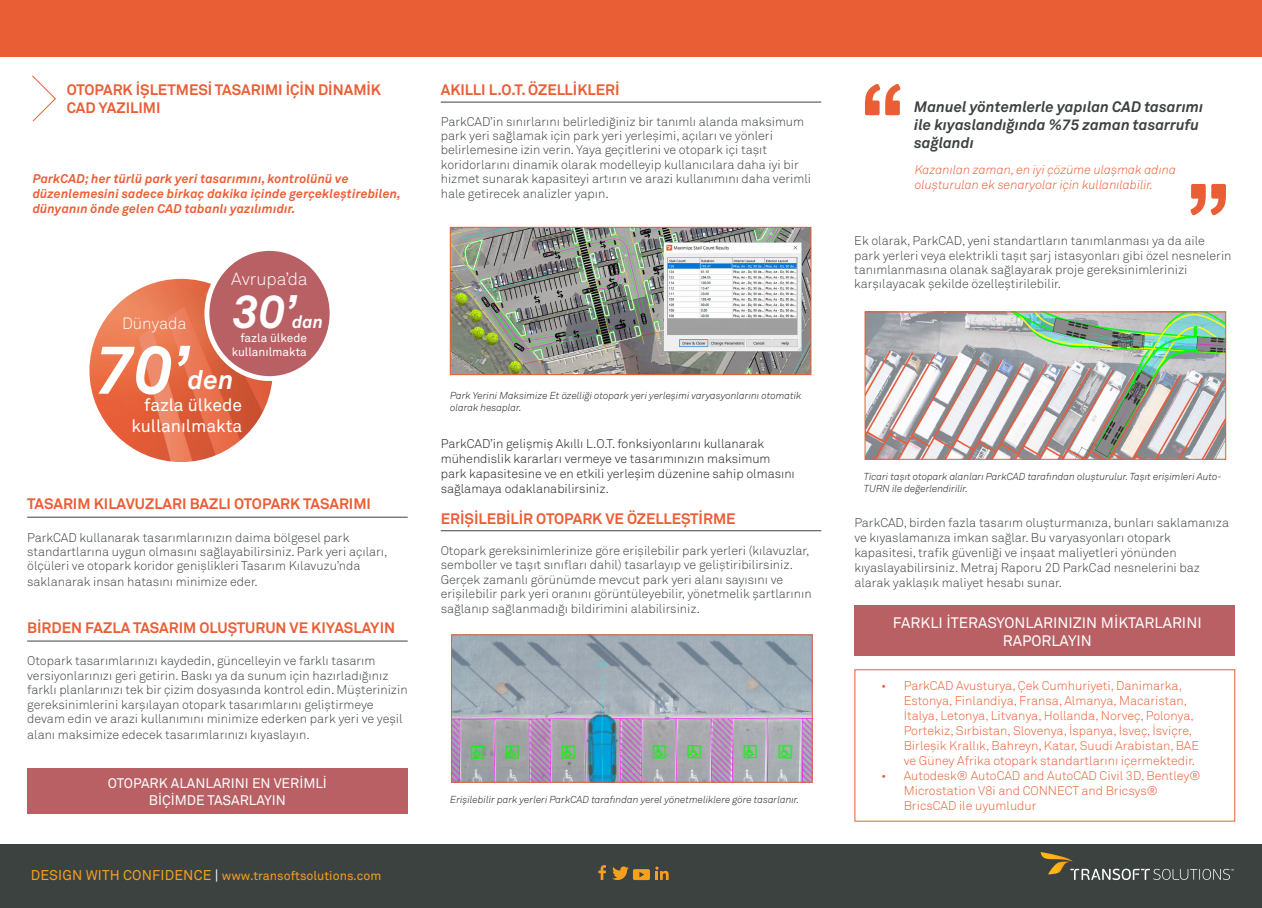
<style>
.page{position:relative;width:1262px;height:908px;background:#fff}
.page>*{position:absolute;margin:0;border:0;box-sizing:border-box;transform-origin:0 0}
.t1{font:italic 700 67.5px "Akkurat Pro";color:#fff}
.t2{font:italic 700 46.25px "Akkurat Pro";color:#fff}
.t3{font:italic 700 26.25px "Akkurat Pro";color:#fff}
.t4{font:17.5px/21px "Akkurat Pro";color:#fff;text-align:right}
.t5{font:300 17.5px "Akkurat Pro";color:#fff}
.t6{font:italic 700 17.5px "Akkurat Pro";color:#fff}
.t7{font:300 16.25px "Akkurat Pro";color:#fff}
.t8{font:700 15px "Akkurat Pro";color:#ea5e35}
.t9{font:italic 700 15px/18px "Akkurat Pro";color:#3c4240}
.t10{font:15px/18px "Akkurat Pro";color:#fff;text-align:center}
.t11{font:13.75px/16.5px "Akkurat Pro";color:#fff;text-align:center}
.Paragraph_Style_2{font:300 12.5px/14.4px "Akkurat Pro";color:#3c4240}
.t12{font:300 12.5px/15px "Akkurat Pro";color:#ea5e35}
.t13{font:300 12.5px/15px "Akkurat Pro";color:#231f20}
.Paragraph_Style_3{font:italic 700 12.5px/15px "Akkurat Pro";letter-spacing:.01em;color:#ea5e35}
.t14{font:italic 300 12.5px/15px "Akkurat Pro";color:#ea5e35}
.t15{font:12.5px "Akkurat Pro";color:#f6a01b}
.t16{font:11.88px/14.2px "Akkurat Pro";color:#fff;text-align:right}
.t17{font:italic 300 10px/12px "Akkurat Pro";color:#231f20}
.s1{font-size:14px}
.s2{font-size:14px;color:#fff}
</style>
<div class="page">
<div style="left:0;top:0;width:1261px;height:57px;background:#ea5e35"></div>
<div style="left:0;top:843px;width:1261px;height:64px;background:#3c4240"></div>
<div style="left:854px;top:669px;width:381px;height:152px;border:1px solid #ea5e35"></div>
<div style="left:27px;top:767px;width:380px;height:46px;background:#b86064"></div>
<div style="left:854px;top:605px;width:380px;height:50px;background:#b86064"></div>
<img style="left:87px;top:276px;width:188px;height:188px;border-radius:94px">
<div style="left:85px;top:274px;width:192px;height:192px;border:5px solid #fff;border-radius:50%"></div>
<div style="left:207px;top:248px;width:125px;height:130px;background:#b86064;border-radius:50%"></div>
<div style="left:204px;top:246px;width:130px;height:135px;border:5px solid #fff;border-radius:50%"></div>
<img style="left:452px;top:229px;width:357px;height:144px">
<div style="left:450px;top:227px;width:361px;height:148px;border:1px solid #ea5e35"></div>
<img style="left:453px;top:636px;width:357px;height:144px">
<div style="left:451px;top:634px;width:361px;height:148px;border:1px solid #ea5e35"></div>
<img style="left:866px;top:313px;width:358px;height:144px">
<div style="left:864px;top:311px;width:362px;height:148px;border:1px solid #ea5e35"></div>
<hr style="left:27px;top:516px;width:380px;height:1px;background:#3c4240">
<hr style="left:27px;top:640px;width:380px;height:1px;background:#3c4240">
<hr style="left:441px;top:102px;width:380px;height:1px;background:#3c4240">
<hr style="left:441px;top:530px;width:380px;height:1px;background:#3c4240">
<svg style="left:32px;top:75px;width:24px;height:47px"></svg>
<svg style="left:1040px;top:852px;width:193px;height:27px"></svg>
<svg style="left:865px;top:84px;width:35px;height:31px"></svg>
<svg style="left:1190px;top:184px;width:35px;height:31px"></svg>
<svg style="left:598px;top:865px;width:8px;height:14px"></svg>
<svg style="left:612px;top:866px;width:56px;height:13px"></svg>
<p class="t8" style="left:67px;top:80px;width:316px">OTOPARK İŞLETMESİ TASARIMI İÇİN DİNAMİK</p>
<p class="t8" style="left:441px;top:80px;width:180px">AKILLI L.O.T. ÖZELLİKLERİ</p>
<p class="t8" style="left:67px;top:98px;width:95px">CAD YAZILIMI</p>
<p class="Paragraph_Style_3" style="left:33px;top:170px;width:370px">ParkCAD; her türlü park yeri tasarımını, kontrolünü ve düzenlemesini sadece birkaç dakika içinde gerçekleştirebilen, dünyanın önde gelen CAD tabanlı yazılımıdır.</p>
<p class="t5" style="left:231px;top:269px;width:78px">Avrupa’da</p>
<p class="t2" style="left:233px;top:284px;width:66px">30’</p>
<p class="t6" style="left:292px;top:311px;width:32px">dan</p>
<p class="t7" style="left:122px;top:314px;width:66px">Dünyada</p>
<p class="t16" style="left:232px;top:330px;width:77px">fazla ülkede kullanılmakta</p>
<p class="t1" style="left:96px;top:329px;width:95px">70’</p>
<p class="t3" style="left:188px;top:363px;width:47px">den</p>
<p class="t4" style="left:131px;top:394px;width:112px">fazla ülkede kullanılmakta</p>
<p class="t8" style="left:27px;top:494px;width:345px">TASARIM KILAVUZLARI BAZLI OTOPARK TASARIMI</p>
<p class="Paragraph_Style_2" style="left:27px;top:529px;width:362px">ParkCAD kullanarak tasarımlarınızın daima bölgesel park standartlarına uygun olmasını sağlayabilirsiniz. Park yeri açıları, ölçüleri ve otopark koridor genişlikleri Tasarım Kılavuzu’nda</p>
<p class="Paragraph_Style_2" style="left:27px;top:574px;width:232px">saklanarak insan hatasını minimize eder.</p>
<p class="t8" style="left:27px;top:618px;width:369px">BİRDEN FAZLA TASARIM OLUŞTURUN VE KIYASLAYIN</p>
<p class="Paragraph_Style_2" style="left:27px;top:653px;width:382px">Otopark tasarımlarınızı kaydedin, güncelleyin ve farklı tasarım versiyonlarınızı geri getirin. Baskı ya da sunum için hazırladığınız farklı planlarınızı tek bir çizim dosyasında kontrol edin. Müşterinizin gereksinimlerini karşılayan otopark tasarımlarını geliştirmeye devam edin ve arazi kullanımını minimize ederken park yeri ve yeşil</p>
<p class="Paragraph_Style_2" style="left:27px;top:726px;width:284px">alanı maksimize edecek tasarımlarınızı kıyaslayın.</p>
<p class="t11" style="left:108px;top:775px;width:220px">OTOPARK ALANLARINI EN VERİMLİ<br>BİÇİMDE TASARLAYIN</p>
<p class="t15" style="left:31px;top:868px;width:352px"><span class="s1">DESIGN WITH CONFIDENCE</span> <span class="s2">|</span> www.transoftsolutions.com</p>
<p class="Paragraph_Style_2" style="left:441px;top:114px;width:372px">ParkCAD’in sınırlarını belirlediğiniz bir tanımlı alanda maksimum park yeri sağlamak için park yeri yerleşimi, açıları ve yönleri belirlemesine izin verin. Yaya geçitlerini ve otopark içi taşıt koridorlarını dinamik olarak modelleyip kullanıcılara daha iyi bir hizmet sunarak kapasiteyi artırın ve arazi kullanımını daha verimli hale getirecek analizler yapın.</p>
<p class="t17" style="left:450px;top:389px;width:353px">Park Yerini Maksimize Et özelliği otopark yeri yerleşimi varyasyonlarını otomatik olarak hesaplar.</p>
<p class="t13" style="left:441px;top:436px;width:355px">ParkCAD’in gelişmiş Akıllı L.O.T. fonksiyonlarını kullanarak mühendislik kararları vermeye ve tasarımınızın maksimum park kapasitesine ve en etkili yerleşim düzenine sahip olmasını sağlamaya odaklanabilirsiniz.</p>
<p class="t8" style="left:441px;top:509px;width:296px">ERİŞİLEBİLİR OTOPARK VE ÖZELLEŞTİRME</p>
<p class="Paragraph_Style_2" style="left:441px;top:543px;width:372px">Otopark gereksinimlerinize göre erişilebilir park yerleri (kılavuzlar, semboller ve taşıt sınıfları dahil) tasarlayıp ve geliştiribilirsiniz.<br>Gerçek zamanlı görünümde mevcut park yeri alanı sayısını ve erişilebilir park yeri oranını görüntüleyebilir, yönetmelik şartlarının sağlanıp sağlanmadığı bildirimini alabilirsiniz.</p>
<p class="t17" style="left:450px;top:793px;width:351px">Erişilebilir park yerleri ParkCAD tarafından yerel yönetmeliklere göre tasarlanır.</p>
<p class="t9" style="left:914px;top:97px;width:291px">Manuel yöntemlerle yapılan CAD tasarımı ile kıyaslandığında %75 zaman tasarrufu sağlandı</p>
<p class="t14" style="left:914px;top:162px;width:263px">Kazanılan zaman, en iyi çözüme ulaşmak adına oluşturulan ek senaryolar için kullanılabilir.</p>
<p class="Paragraph_Style_2" style="left:854px;top:233px;width:379px">Ek olarak, ParkCAD, yeni standartların tanımlanması ya da aile park yerleri veya elektrikli taşıt şarj istasyonları gibi özel nesnelerin tanımlanmasına olanak sağlayarak proje gereksinimlerinizi karşılayacak şekilde özelleştirilebilir.</p>
<p class="t17" style="left:863px;top:470px;width:359px">Ticari taşıt otopark alanları ParkCAD tarafından oluşturulur. Taşıt erişimleri Auto-<br>TURN ile değerlendirilir.</p>
<p class="Paragraph_Style_2" style="left:854px;top:514px;width:376px;line-height:15px">ParkCAD, birden fazla tasarım oluşturmanıza, bunları saklamanıza ve kıyaslamanıza imkan sağlar. Bu varyasyonları otopark kapasitesi, trafik güvenliği ve inşaat maliyetleri yönünden kıyaslayabilirsiniz. Metraj Raporu 2D ParkCad nesnelerini baz alarak yaklaşık maliyet hesabı sunar.</p>
<p class="t10" style="left:893px;top:614px;width:310px">FARKLI İTERASYONLARINIZIN MİKTARLARINI<br>RAPORLAYIN</p>
<p class="t12" style="left:903px;top:677px;width:297px;text-indent:-22px">• ParkCAD Avusturya, Çek Cumhuriyeti, Danimarka, Estonya, Finlandiya, Fransa, Almanya, Macaristan, İtalya, Letonya, Litvanya, Hollanda, Norveç, Polonya, Portekiz, Sırbistan, Slovenya, İspanya, İsveç, İsviçre, Birleşik Krallık, Bahreyn, Katar, Suudi Arabistan, BAE ve Güney Afrika otopark standartlarını içermektedir.</p>
<p class="t12" style="left:903px;top:767px;width:298px;text-indent:-22px">• Autodesk® AutoCAD and AutoCAD Civil 3D, Bentley®<br>Microstation V8i and CONNECT and Bricsys®<br>BricsCAD ile uyumludur</p>
</div>
